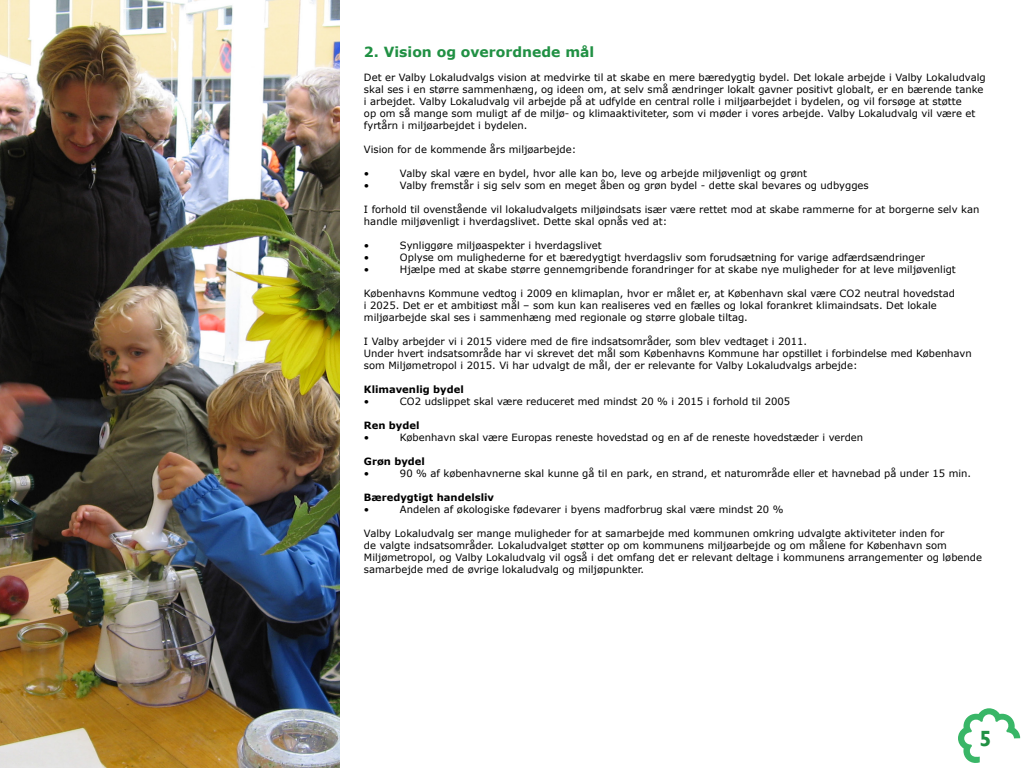
<style>
.page{position:relative;width:1024px;height:768px;background:#fff}
.page>*{position:absolute;margin:0;border:0;box-sizing:border-box;transform-origin:0 0}
.t1{font:700 22px "Gill Sans";color:#209043}
.t2{font:700 14px "Verdana";color:#209043}
.t3{font:10px/12px "Verdana";color:#000}
.t4{font:700 10px "Verdana";color:#000}
</style>
<div class="page">
<svg style="left:958px;top:708px;width:63px;height:55px"></svg>
<img style="left:0;top:0;width:340px;height:768px">
<h2 class="t2" style="left:364px;top:46px;width:232px">2. Vision og overordnede mål</h2>
<p class="t3" style="left:364px;top:71px;width:623px">Det er Valby Lokaludvalgs vision at medvirke til at skabe en mere bæredygtig bydel. Det lokale arbejde i Valby Lokaludvalg skal ses i en større sammenhæng, og ideen om, at selv små ændringer lokalt gavner positivt globalt, er en bærende tanke i arbejdet. Valby Lokaludvalg vil arbejde på at udfylde en central rolle i miljøarbejdet i bydelen, og vil forsøge at støtte<br>op om så mange som muligt af de miljø- og klimaaktiviteter, som vi møder i vores arbejde. Valby Lokaludvalg vil være et fyrtårn i miljøarbejdet i bydelen.</p>
<p class="t3" style="left:364px;top:143px;width:214px">Vision for de kommende års miljøarbejde:</p>
<p class="t3" style="left:364px;top:167px;width:7px">•</p>
<p class="t3" style="left:400px;top:167px;width:409px">Valby skal være en bydel, hvor alle kan bo, leve og arbejde miljøvenligt og grønt</p>
<p class="t3" style="left:364px;top:179px;width:7px">•</p>
<p class="t3" style="left:400px;top:179px;width:470px">Valby fremstår i sig selv som en meget åben og grøn bydel - dette skal bevares og udbygges</p>
<p class="t3" style="left:364px;top:203px;width:617px">I forhold til ovenstående vil lokaludvalgets miljøindsats især være rettet mod at skabe rammerne for at borgerne selv kan handle miljøvenligt i hverdagslivet. Dette skal opnås ved at:</p>
<p class="t3" style="left:364px;top:239px;width:7px">•</p>
<p class="t3" style="left:400px;top:239px;width:203px">Synliggøre miljøaspekter i hverdagslivet</p>
<p class="t3" style="left:364px;top:251px;width:7px">•</p>
<p class="t3" style="left:400px;top:251px;width:526px">Oplyse om mulighederne for et bæredygtigt hverdagsliv som forudsætning for varige adfærdsændringer</p>
<p class="t3" style="left:364px;top:263px;width:7px">•</p>
<p class="t3" style="left:400px;top:263px;width:557px">Hjælpe med at skabe større gennemgribende forandringer for at skabe nye muligheder for at leve miljøvenligt</p>
<p class="t3" style="left:364px;top:287px;width:592px">Københavns Kommune vedtog i 2009 en klimaplan, hvor er målet er, at København skal være CO2 neutral hovedstad i 2025. Det er et ambitiøst mål – som kun kan realiseres ved en fælles og lokal forankret klimaindsats. Det lokale miljøarbejde skal ses i sammenhæng med regionale og større globale tiltag.</p>
<p class="t3" style="left:364px;top:336px;width:609px">I Valby arbejder vi i 2015 videre med de fire indsatsområder, som blev vedtaget i 2011.<br>Under hvert indsatsområde har vi skrevet det mål som Københavns Kommune har opstillet i forbindelse med København som Miljømetropol i 2015. Vi har udvalgt de mål, der er relevante for Valby Lokaludvalgs arbejde:</p>
<p class="t4" style="left:364px;top:385px;width:101px">Klimavenlig bydel</p>
<p class="t3" style="left:364px;top:395px;width:7px">•</p>
<p class="t3" style="left:400px;top:395px;width:392px">CO2 udslippet skal være reduceret med mindst 20 % i 2015 i forhold til 2005</p>
<p class="t4" style="left:364px;top:421px;width:57px">Ren bydel</p>
<p class="t3" style="left:364px;top:431px;width:7px">•</p>
<p class="t3" style="left:400px;top:431px;width:465px">København skal være Europas reneste hovedstad og en af de reneste hovedstæder i verden</p>
<p class="t4" style="left:364px;top:457px;width:63px">Grøn bydel</p>
<p class="t3" style="left:364px;top:467px;width:7px">•</p>
<p class="t3" style="left:400px;top:467px;width:573px">90 % af københavnerne skal kunne gå til en park, en strand, et naturområde eller et havnebad på under 15 min.</p>
<p class="t4" style="left:364px;top:493px;width:132px">Bæredygtigt handelsliv</p>
<p class="t3" style="left:364px;top:503px;width:7px">•</p>
<p class="t3" style="left:400px;top:503px;width:385px">Andelen af økologiske fødevarer i byens madforbrug skal være mindst 20 %</p>
<p class="t3" style="left:364px;top:527px;width:620px">Valby Lokaludvalg ser mange muligheder for at samarbejde med kommunen omkring udvalgte aktiviteter inden for<br>de valgte indsatsområder. Lokaludvalget støtter op om kommunens miljøarbejde og om målene for København som Miljømetropol, og Valby Lokaludvalg vil også i det omfang det er relevant deltage i kommunens arrangementer og løbende samarbejde med de øvrige lokaludvalg og miljøpunkter.</p>
<h1 class="t1" style="left:980px;top:730px;width:14px">5</h1>
</div>
